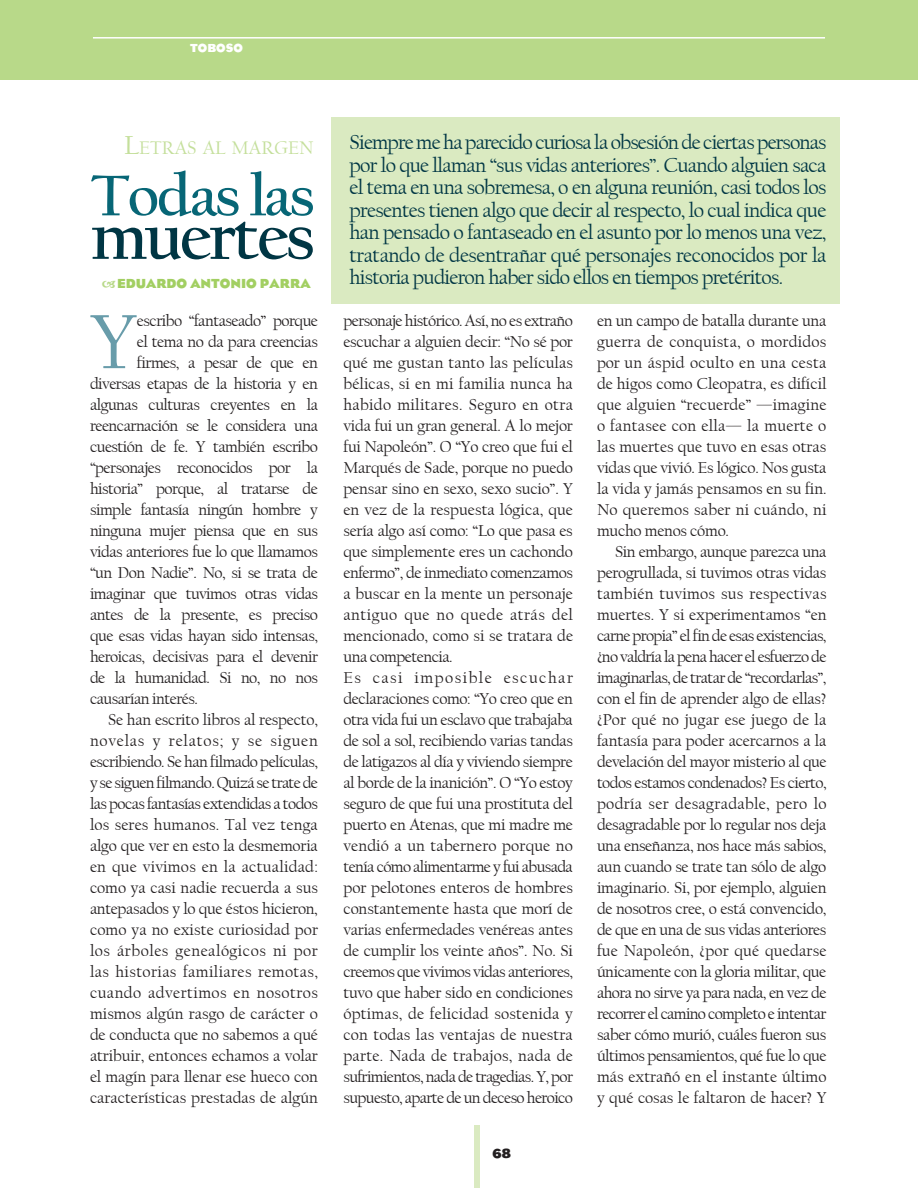
<style>
.page{position:relative;width:918px;height:1188px;background:#fff}
.page>*{position:absolute;margin:0;border:0;box-sizing:border-box;transform-origin:0 0}
.t1{font:79.8px "Californian FB";color:#689caa}
.t2{font:700 69px "Californian FB";letter-spacing:-.035em;color:#003644}
.t3{font:700 60px "Californian FB";letter-spacing:-.035em;color:#076676}
.t4{font:21px/22.5px "Californian FB";letter-spacing:-.035em;color:#003644;text-align:justify}
.t5{font:19.05px "Californian FB";color:#c4df9b}
.t6{font:16.5px/21px "Californian FB";letter-spacing:-.015em;color:#231f20;text-align:justify}
.t7{font:16.5px "Californian FB";letter-spacing:-.035em;color:#231f20}
.t8{font:16.5px "Californian FB";letter-spacing:.005em;color:#231f20}
.t9{font:16.5px "Californian FB";letter-spacing:.03em;color:#231f20}
.t10{font:16.5px "Californian FB";letter-spacing:-.04em;color:#231f20}
.t11{font:16.5px "Californian FB";letter-spacing:.025em;color:#231f20}
.t12{font:16.5px "Californian FB";letter-spacing:.01em;color:#231f20}
.t13{font:16.5px "Californian FB";letter-spacing:.015em;color:#231f20}
.t14{font:16.5px "Californian FB";letter-spacing:.05em;color:#231f20}
.t15{font:700 13.5px "Eagle";color:#a2cf62}
.t16{font:700 13.5px "Eagle";color:#231f20}
.t17{font:700 12px "Eagle";color:#fff}
.s1{font-size:27.3px}
</style>
<div class="page">
<div style="left:0;top:0;width:918px;height:80px;background:#b8d989"></div>
<hr style="left:93px;top:37px;width:732px;height:2px;background:#fff">
<div style="left:474px;top:1125px;width:6px;height:63px;background:#daeac1"></div>
<div style="left:332px;top:117px;width:508px;height:187px;background:#daeac1"></div>
<p class="t17" style="left:190px;top:42px;width:54px">TOBOSO</p>
<p class="t5" style="left:124px;top:137px;width:191px"><span class="s1">L</span>ETRAS AL MARGEN</p>
<h3 class="t3" style="left:91px;top:162px;width:225px">Todas las</h3>
<h2 class="t2" style="left:91px;top:197px;width:225px">muertes</h2>
<p class="t15" style="left:117px;top:276px;width:195px">EDUARDO ANTONIO PARRA</p>
<h1 class="t1" style="left:90px;top:298px;width:49px">Y</h1>
<p class="t6" style="left:137px;top:311px;width:183px">escribo “fantaseado” porque</p>
<p class="t6" style="left:137px;top:332px;width:183px">el tema no da para creencias</p>
<p class="t6" style="left:137px;top:353px;width:183px">firmes, a pesar de que en</p>
<p class="t6" style="left:90px;top:374px;width:229px">diversas etapas de la historia y en</p>
<p class="t6" style="left:90px;top:395px;width:230px">algunas culturas creyentes en la</p>
<p class="t6" style="left:90px;top:416px;width:229px">reencarnación se le considera una</p>
<p class="t6" style="left:90px;top:437px;width:229px">cuestión de fe. Y también escribo</p>
<p class="t6" style="left:90px;top:458px;width:229px">“personajes reconocidos por la</p>
<p class="t6" style="left:90px;top:479px;width:229px">historia” porque, al tratarse de</p>
<p class="t6" style="left:90px;top:500px;width:230px">simple fantasía ningún hombre y</p>
<p class="t6" style="left:90px;top:521px;width:229px">ninguna mujer piensa que en sus</p>
<p class="t6" style="left:90px;top:542px;width:230px">vidas anteriores fue lo que llamamos</p>
<p class="t6" style="left:90px;top:563px;width:229px">“un Don Nadie”. No, si se trata de</p>
<p class="t6" style="left:90px;top:584px;width:229px">imaginar que tuvimos otras vidas</p>
<p class="t6" style="left:90px;top:605px;width:229px">antes de la presente, es preciso</p>
<p class="t6" style="left:90px;top:626px;width:230px">que esas vidas hayan sido intensas,</p>
<p class="t6" style="left:90px;top:647px;width:230px">heroicas, decisivas para el devenir</p>
<p class="t6" style="left:90px;top:668px;width:230px">de la humanidad. Si no, no nos</p>
<p class="t6" style="left:90px;top:689px;width:110px">causarían interés.</p>
<p class="t6" style="left:108px;top:710px;width:211px">Se han escrito libros al respecto,</p>
<p class="t14" style="left:90px;top:732px;width:229px">novelas y relatos; y se siguen</p>
<p class="t7" style="left:90px;top:753px;width:230px">escribiendo. Se han filmado películas,</p>
<p class="t10" style="left:90px;top:774px;width:230px">y se siguen filmando. Quizá se trate de</p>
<p class="t7" style="left:90px;top:795px;width:229px">las pocas fantasías extendidas a todos</p>
<p class="t12" style="left:90px;top:816px;width:229px">los seres humanos. Tal vez tenga</p>
<p class="t6" style="left:90px;top:836px;width:229px">algo que ver en esto la desmemoria</p>
<p class="t13" style="left:90px;top:858px;width:229px">en que vivimos en la actualidad:</p>
<p class="t6" style="left:90px;top:878px;width:229px">como ya casi nadie recuerda a sus</p>
<p class="t6" style="left:90px;top:899px;width:229px">antepasados y lo que éstos hicieron,</p>
<p class="t8" style="left:90px;top:921px;width:230px">como ya no existe curiosidad por</p>
<p class="t9" style="left:90px;top:942px;width:229px">los árboles genealógicos ni por</p>
<p class="t11" style="left:90px;top:963px;width:229px">las historias familiares remotas,</p>
<p class="t9" style="left:90px;top:984px;width:230px">cuando advertimos en nosotros</p>
<p class="t8" style="left:90px;top:1005px;width:230px">mismos algún rasgo de carácter o</p>
<p class="t6" style="left:90px;top:1025px;width:229px">de conducta que no sabemos a qué</p>
<p class="t6" style="left:90px;top:1046px;width:229px">atribuir, entonces echamos a volar</p>
<p class="t6" style="left:90px;top:1067px;width:230px">el magín para llenar ese hueco con</p>
<p class="t6" style="left:90px;top:1088px;width:229px">características prestadas de algún</p>
<p class="t4" style="left:350px;top:131px;width:479px">Siempre me ha parecido curiosa la obsesión de ciertas personas por lo que llaman “sus vidas anteriores”. Cuando alguien saca el tema en una sobremesa, o en alguna reunión, casi todos los presentes tienen algo que decir al respecto, lo cual indica que han pensado o fantaseado en el asunto por lo menos una vez, tratando de desentrañar qué personajes reconocidos por la historia pudieron haber sido ellos en tiempos pretéritos.</p>
<p class="t6" style="left:344px;top:310px;width:231px;text-align:left">personaje histórico. Así, no es extraño escuchar a alguien decir: “No sé por qué me gustan tanto las películas bélicas, si en mi familia nunca ha habido militares. Seguro en otra vida fui un gran general. A lo mejor fui Napoleón”. O “Yo creo que fui el Marqués de Sade, porque no puedo pensar sino en sexo, sexo sucio”. Y en vez de la respuesta lógica, que sería algo así como: “Lo que pasa es que simplemente eres un cachondo enfermo”, de inmediato comenzamos a buscar en la mente un personaje antiguo que no quede atrás del mencionado, como si se tratara de una competencia.<br>Es casi imposible escuchar declaraciones como: “Yo creo que en otra vida fui un esclavo que trabajaba de sol a sol, recibiendo varias tandas de latigazos al día y viviendo siempre al borde de la inanición”. O “Yo estoy seguro de que fui una prostituta del puerto en Atenas, que mi madre me vendió a un tabernero porque no tenía cómo alimentarme y fui abusada por pelotones enteros de hombres constantemente hasta que morí de varias enfermedades venéreas antes de cumplir los veinte años”. No. Si creemos que vivimos vidas anteriores, tuvo que haber sido en condiciones óptimas, de felicidad sostenida y con todas las ventajas de nuestra parte. Nada de trabajos, nada de sufrimientos, nada de tragedias. Y, por supuesto, aparte de un deceso heroico</p>
<p class="t6" style="left:597px;top:311px;width:231px">en un campo de batalla durante una guerra de conquista, o mordidos por un áspid oculto en una cesta de higos como Cleopatra, es difícil que alguien “recuerde” —imagine o fantasee con ella— la muerte o las muertes que tuvo en esas otras vidas que vivió. Es lógico. Nos gusta la vida y jamás pensamos en su fin.<br>No queremos saber ni cuándo, ni mucho menos cómo.</p>
<p class="t6" style="left:597px;top:542px;width:231px;text-indent:18px">Sin embargo, aunque parezca una perogrullada, si tuvimos otras vidas también tuvimos sus respectivas muertes. Y si experimentamos “en carne propia” el fin de esas existencias, ¿no valdría la pena hacer el esfuerzo de imaginarlas, de tratar de “recordarlas”, con el fin de aprender algo de ellas? ¿Por qué no jugar ese juego de la fantasía para poder acercarnos a la develación del mayor misterio al que todos estamos condenados? Es cierto, podría ser desagradable, pero lo desagradable por lo regular nos deja una enseñanza, nos hace más sabios, aun cuando se trate tan sólo de algo imaginario. Si, por ejemplo, alguien de nosotros cree, o está convencido, de que en una de sus vidas anteriores fue Napoleón, ¿por qué quedarse únicamente con la gloria militar, que ahora no sirve ya para nada, en vez de recorrer el camino completo e intentar saber cómo murió, cuáles fueron sus últimos pensamientos, qué fue lo que más extrañó en el instante último y qué cosas le faltaron de hacer? Y</p>
<p class="t16" style="left:492px;top:1146px;width:20px">68</p>
</div>
